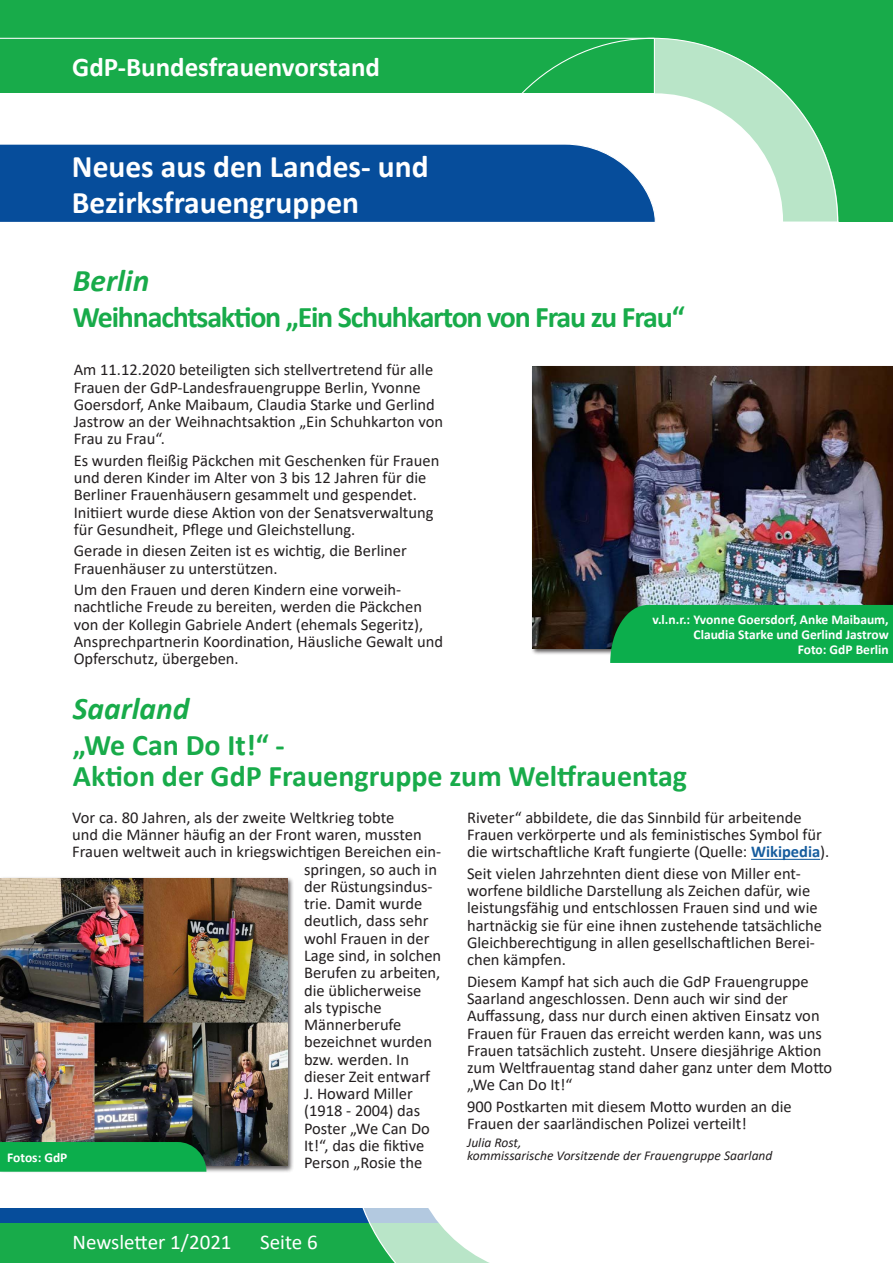
<style>
.page{position:relative;width:893px;height:1263px;background:#fff}
.page>*{position:absolute;margin:0;border:0;box-sizing:border-box;transform-origin:0 0}
.t1{font:700 31.5px/36px "Calibri";color:#fff}
.t2{font:italic 700 31.5px "Calibri";color:#18ab4a}
.t3{font:700 30px/31.5px "Calibri";color:#18ab4a}
.t4{font:700 30px "Calibri";letter-spacing:-.035em;color:#18ab4a}
.t5{font:700 27px "Calibri";color:#fff}
.t6{font:21px "Calibri";color:#fff}
.t7{font:16.5px/17.2px "Calibri";color:#231f20}
.t8{font:700 13.5px/15px "Calibri";color:#fff;text-align:right}
.t9{font:italic 13.5px/13.5px "Calibri";color:#231f20}
.s1{font-weight:700;color:#175d9e}
</style>
<div class="page">
<div style="left:0;top:1222px;width:553px;height:41px;background:#18ab4a"></div>
<div style="left:0;top:1208px;width:455px;height:14px;background:#064d9b"></div>
<svg style="left:349px;top:1208px;width:203px;height:55px"></svg>
<div style="left:0;top:0;width:893px;height:222px;background:#18ab4a"></div>
<div style="left:0;top:93px;width:655px;height:257px;background:#fff"></div>
<svg style="left:654px;top:38px;width:184px;height:184px"></svg>
<hr style="left:0;top:38px;width:654px;height:1px;background:#fff">
<div style="left:0;top:143px;width:656px;height:79px;background:#064d9b"></div>
<hr style="left:751px;top:859px;width:69px;height:1px;background:#175d9e">
<img style="left:532px;top:366px;width:361px;height:283px">
<div style="left:0;top:876px;width:295px;height:297px;background:#231f20;opacity:.75"></div>
<img style="left:0;top:878px;width:287px;height:288px">
<div style="left:610px;top:605px;width:283px;height:58px;background:#0cae4c"></div>
<div style="left:0;top:1142px;width:206px;height:30px;background:#0cae4c"></div>
<h3 class="t5" style="left:72px;top:48px;width:309px">GdP-Bundesfrauenvorstand</h3>
<h1 class="t1" style="left:72px;top:148px;width:358px">Neues aus den Landes- und<br>Bezirksfrauengruppen</h1>
<h1 class="t2" style="left:73px;top:258px;width:78px">Berlin</h1>
<h2 class="t4" style="left:73px;top:296px;width:613px">Weihnachtsaktion „Ein Schuhkarton von Frau zu Frau“</h2>
<p class="t7" style="left:74px;top:361px;width:371px">Am 11.12.2020 beteiligten sich stellvertretend für alle Frauen der GdP-Landesfrauengruppe Berlin, Yvonne Goersdorf, Anke Maibaum, Claudia Starke und Gerlind Jastrow an der Weihnachtsaktion „Ein Schuhkarton von Frau zu Frau“.</p>
<p class="t7" style="left:74px;top:451px;width:367px">Es wurden fleißig Päckchen mit Geschenken für Frauen und deren Kinder im Alter von 3 bis 12 Jahren für die Berliner Frauenhäusern gesammelt und gespendet.<br>Initiiert wurde diese Aktion von der Senatsverwaltung für Gesundheit, Pflege und Gleichstellung.</p>
<p class="t7" style="left:74px;top:542px;width:335px">Gerade in diesen Zeiten ist es wichtig, die Berliner<br>Frauenhäuser zu unterstützen.</p>
<p class="t7" style="left:74px;top:580px;width:371px">Um den Frauen und deren Kindern eine vorweih&shy;nachtliche Freude zu bereiten, werden die Päckchen von der Kollegin Gabriele Andert (ehemals Segeritz), Ansprechpartnerin Koordination, Häusliche Gewalt und Opferschutz, übergeben.</p>
<p class="t8" style="left:653px;top:612px;width:238px">v.l.n.r.: Yvonne Goersdorf, Anke Maibaum,<br>Claudia Starke und Gerlind Jastrow<br>Foto: GdP Berlin</p>
<h1 class="t2" style="left:73px;top:686px;width:118px">Saarland</h1>
<h2 class="t3" style="left:73px;top:728px;width:616px">„We Can Do It!“ -<br>Aktion der GdP Frauengruppe zum Weltfrauentag</h2>
<p class="t7" style="left:72px;top:808px;width:324px">Vor ca. 80 Jahren, als der zweite Weltkrieg tobte</p>
<p class="t7" style="left:72px;top:826px;width:351px">und die Männer häufig an der Front waren, mussten</p>
<p class="t7" style="left:72px;top:843px;width:370px">Frauen weltweit auch in kriegswichtigen Bereichen ein-</p>
<p class="t7" style="left:304px;top:860px;width:134px">springen, so auch in</p>
<p class="t7" style="left:304px;top:877px;width:130px">der Rüstungsindus-</p>
<p class="t7" style="left:304px;top:895px;width:120px">trie. Damit wurde</p>
<p class="t7" style="left:304px;top:912px;width:126px">deutlich, dass sehr</p>
<p class="t7" style="left:304px;top:929px;width:127px">wohl Frauen in der</p>
<p class="t7" style="left:304px;top:946px;width:139px">Lage sind, in solchen</p>
<p class="t7" style="left:304px;top:964px;width:138px">Berufen zu arbeiten,</p>
<p class="t7" style="left:304px;top:981px;width:119px">die üblicherweise</p>
<p class="t7" style="left:304px;top:998px;width:79px">als typische</p>
<p class="t7" style="left:304px;top:1015px;width:99px">Männerberufe</p>
<p class="t7" style="left:304px;top:1033px;width:130px">bezeichnet wurden</p>
<p class="t7" style="left:304px;top:1050px;width:107px">bzw. werden. In</p>
<p class="t7" style="left:304px;top:1067px;width:128px">dieser Zeit entwarf</p>
<p class="t7" style="left:304px;top:1084px;width:110px">J. Howard Miller</p>
<p class="t7" style="left:304px;top:1102px;width:118px">(1918 - 2004) das</p>
<p class="t7" style="left:304px;top:1119px;width:127px">Poster „We Can Do</p>
<p class="t7" style="left:304px;top:1136px;width:122px">It!“, das die fiktive</p>
<p class="t7" style="left:304px;top:1153px;width:120px">Person „Rosie the</p>
<p class="t7" style="left:467px;top:808px;width:364px">Riveter“ abbildete, die das Sinnbild für arbeitende<br>Frauen verkörperte und als feministisches Symbol für die wirtschaftliche Kraft fungierte (Quelle: <span class="s1">Wikipedia</span>).</p>
<p class="t7" style="left:467px;top:864px;width:356px">Seit vielen Jahrzehnten dient diese von Miller ent&shy;worfene bildliche Darstellung als Zeichen dafür, wie leistungsfähig und entschlossen Frauen sind und wie hartnäckig sie für eine ihnen zustehende tatsächliche Gleichberechtigung in allen gesellschaftlichen Berei&shy;chen kämpfen.</p>
<p class="t7" style="left:467px;top:972px;width:367px">Diesem Kampf hat sich auch die GdP Frauengruppe Saarland angeschlossen. Denn auch wir sind der Auffassung, dass nur durch einen aktiven Einsatz von Frauen für Frauen das erreicht werden kann, was uns Frauen tatsächlich zusteht. Unsere diesjährige Aktion zum Weltfrauentag stand daher ganz unter dem Motto „We Can Do It!“</p>
<p class="t7" style="left:467px;top:1097px;width:326px">900 Postkarten mit diesem Motto wurden an die<br>Frauen der saarländischen Polizei verteilt!</p>
<p class="t9" style="left:467px;top:1135px;width:307px">Julia Rost,<br>kommissarische Vorsitzende der Frauengruppe Saarland</p>
<p class="t8" style="left:7px;top:1149px;width:62px">Fotos: GdP</p>
<p class="t6" style="left:73px;top:1227px;width:161px">Newsletter 1/2021</p>
<p class="t6" style="left:260px;top:1227px;width:59px">Seite 6</p>
</div>
